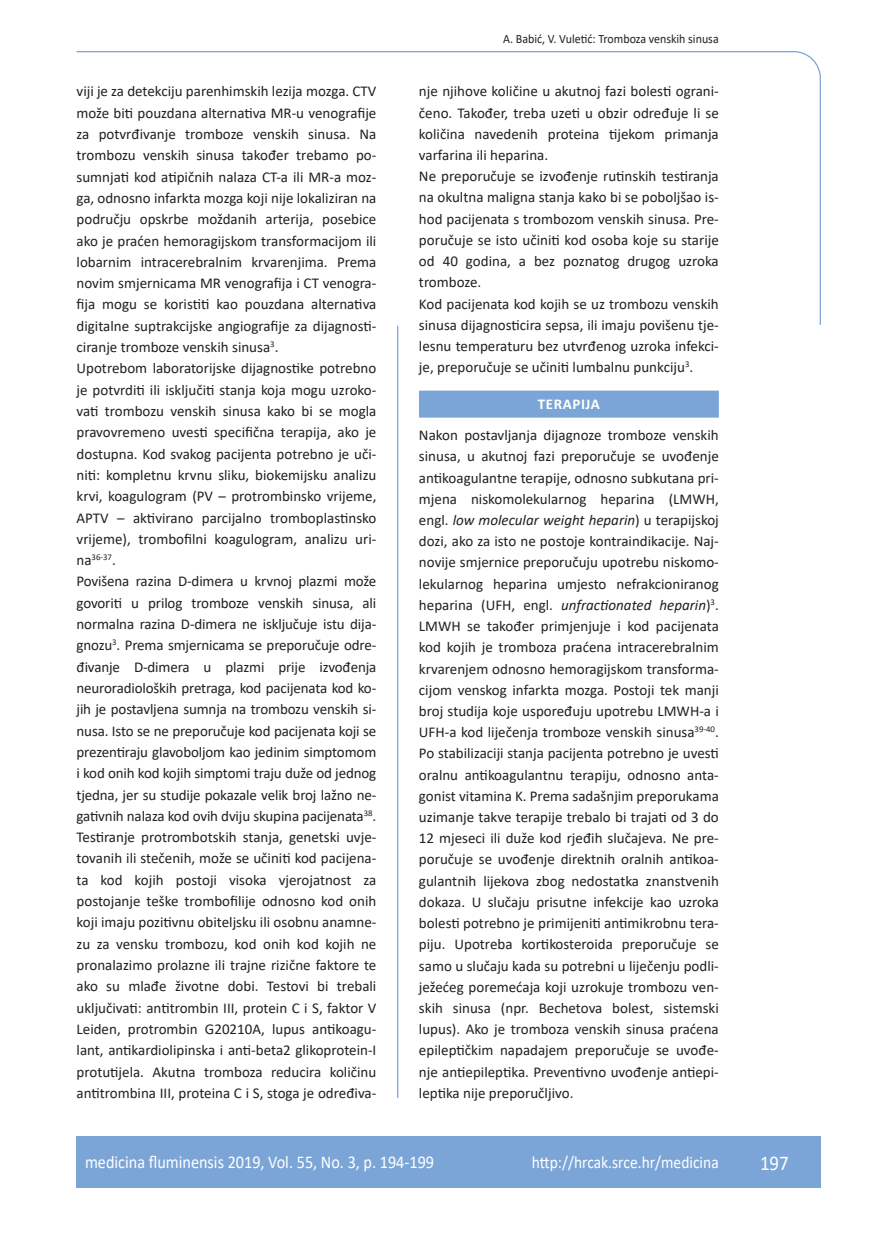
<style>
.page{position:relative;width:872px;height:1234px;background:#fff}
.page>*{position:absolute;margin:0;border:0;box-sizing:border-box;transform-origin:0 0}
.t1{font:21px "Calibri";color:#fff;scale:.9 1}
.t2{font:18px "Calibri";color:#fff;scale:.9 1}
.t3{font:17.25px "Calibri";color:#fff;scale:.9 1}
.osnovni_tekst{font:15px/21.3px "Calibri";color:#231f20;text-align:justify}
.naslov_ruler{font:700 15px "Calibri";letter-spacing:.04em;color:#fff}
.glava{font:12.75px "Calibri";color:#231f20;scale:.94 1}
.osnovni_tekst-2{font:8.7px "Calibri";color:#231f20}
.s1{font-size:15px}
.s2{font-style:italic}
</style>
<div class="page">
<svg style="left:76px;top:51px;width:745px;height:275px"></svg>
<hr style="left:397px;top:325px;width:1px;height:772px;background:#7ca5d7">
<div style="left:77px;top:1135px;width:744px;height:51px;background:#7ca5d7"></div>
<div style="left:419px;top:390px;width:300px;height:27px;background:#7ca5d7"></div>
<p class="osnovni_tekst" style="left:77px;top:80px;width:301px">viji je za detekciju parenhimskih lezija mozga. CTV može biti pouzdana alternativa MR-u venografije za potvrđivanje tromboze venskih sinusa. Na trombozu venskih sinusa također trebamo po&shy;sumnjati kod atipičnih nalaza CT-a ili MR-a moz&shy;ga, odnosno infarkta mozga koji nije lokaliziran na području opskrbe moždanih arterija, posebice ako je praćen hemoragijskom transformacijom ili lobarnim intracerebralnim krvarenjima. Prema novim smjernicama MR venografija i CT venogra&shy;fija mogu se koristiti kao pouzdana alternativa digitalne suptrakcijske angiografije za dijagnosti&shy;ciranje tromboze venskih sinusa<sup>3</sup>.</p>
<p class="osnovni_tekst" style="left:77px;top:357px;width:301px">Upotrebom laboratorijske dijagnostike potrebno je potvrditi ili isključiti stanja koja mogu uzroko&shy;vati trombozu venskih sinusa kako bi se mogla pravovremeno uvesti specifična terapija, ako je dostupna. Kod svakog pacijenta potrebno je uči&shy;niti: kompletnu krvnu sliku, biokemijsku analizu krvi, koagulogram (PV – protrombinsko vrijeme, APTV – aktivirano parcijalno tromboplastinsko vrijeme), trombofilni koagulogram, analizu uri-</p>
<p class="osnovni_tekst-2" style="left:77px;top:551px;width:41px"><span class="s1">na</span>36-37<span class="s1">.</span></p>
<p class="osnovni_tekst" style="left:77px;top:570px;width:301px">Povišena razina D-dimera u krvnoj plazmi može govoriti u prilog tromboze venskih sinusa, ali normalna razina D-dimera ne isključuje istu dija&shy;gnozu<sup>3</sup>. Prema smjernicama se preporučuje odre&shy;đivanje D-dimera u plazmi prije izvođenja neuroradioloških pretraga, kod pacijenata kod ko&shy;jih je postavljena sumnja na trombozu venskih si&shy;nusa. Isto se ne preporučuje kod pacijenata koji se prezentiraju glavoboljom kao jedinim simptomom i kod onih kod kojih simptomi traju duže od jednog tjedna, jer su studije pokazale velik broj lažno ne&shy;gativnih nalaza kod ovih dviju skupina pacijenata<sup>38</sup>.</p>
<p class="osnovni_tekst" style="left:77px;top:826px;width:301px">Testiranje protrombotskih stanja, genetski uvje&shy;tovanih ili stečenih, može se učiniti kod pacijena&shy;ta kod kojih postoji visoka vjerojatnost za postojanje teške trombofilije odnosno kod onih koji imaju pozitivnu obiteljsku ili osobnu anamne&shy;zu za vensku trombozu, kod onih kod kojih ne pronalazimo prolazne ili trajne rizične faktore te ako su mlađe životne dobi. Testovi bi trebali uključivati: antitrombin III, protein C i S, faktor V Leiden, protrombin G20210A, lupus antikoagu&shy;lant, antikardiolipinska i anti-beta2 glikoprotein-I protutijela. Akutna tromboza reducira količinu antitrombina III, proteina C i S, stoga je određiva-</p>
<p class="glava" style="left:503px;top:29px;width:231px">A. Babić, V. Vuletić: Tromboza venskih sinusa</p>
<p class="osnovni_tekst" style="left:419px;top:80px;width:301px">nje njihove količine u akutnoj fazi bolesti ograni&shy;čeno. Također, treba uzeti u obzir određuje li se količina navedenih proteina tijekom primanja varfarina ili heparina.</p>
<p class="osnovni_tekst" style="left:419px;top:165px;width:301px">Ne preporučuje se izvođenje rutinskih testiranja na okultna maligna stanja kako bi se poboljšao is&shy;hod pacijenata s trombozom venskih sinusa. Pre&shy;poručuje se isto učiniti kod osoba koje su starije od 40 godina, a bez poznatog drugog uzroka tromboze.</p>
<p class="osnovni_tekst" style="left:419px;top:292px;width:301px">Kod pacijenata kod kojih se uz trombozu venskih sinusa dijagnosticira sepsa, ili imaju povišenu tje&shy;lesnu temperaturu bez utvrđenog uzroka infekci&shy;je, preporučuje se učiniti lumbalnu punkciju<sup>3</sup>.</p>
<p class="naslov_ruler" style="left:538px;top:394px;width:64px">TERAPIJA</p>
<p class="osnovni_tekst" style="left:419px;top:424px;width:301px">Nakon postavljanja dijagnoze tromboze venskih sinusa, u akutnoj fazi preporučuje se uvođenje antikoagulantne terapije, odnosno subkutana pri&shy;mjena niskomolekularnog heparina (LMWH, engl. <span class="s2">low molecular weight heparin</span>) u terapijskoj dozi, ako za isto ne postoje kontraindikacije. Naj&shy;novije smjernice preporučuju upotrebu niskomo&shy;lekularnog heparina umjesto nefrakcioniranog heparina (UFH, engl. <span class="s2">unfractionated heparin</span>)<sup>3</sup>.<br>LMWH se također primjenjuje i kod pacijenata kod kojih je tromboza praćena intracerebralnim krvarenjem odnosno hemoragijskom transforma&shy;cijom venskog infarkta mozga. Postoji tek manji broj studija koje uspoređuju upotrebu LMWH-a i UFH-a kod liječenja tromboze venskih sinusa<sup>39-40</sup>.<br>Po stabilizaciji stanja pacijenta potrebno je uvesti oralnu antikoagulantnu terapiju, odnosno anta&shy;gonist vitamina K. Prema sadašnjim preporukama uzimanje takve terapije trebalo bi trajati od 3 do 12 mjeseci ili duže kod rjeđih slučajeva. Ne pre&shy;poručuje se uvođenje direktnih oralnih antikoa&shy;gulantnih lijekova zbog nedostatka znanstvenih dokaza. U slučaju prisutne infekcije kao uzroka bolesti potrebno je primijeniti antimikrobnu tera&shy;piju. Upotreba kortikosteroida preporučuje se samo u slučaju kada su potrebni u liječenju podli&shy;ježećeg poremećaja koji uzrokuje trombozu ven&shy;skih sinusa (npr. Bechetova bolest, sistemski lupus). Ako je tromboza venskih sinusa praćena epileptičkim napadajem preporučuje se uvođe&shy;nje antiepileptika. Preventivno uvođenje antiepi&shy;leptika nije preporučljivo.</p>
<p class="t2" style="left:85px;top:1149px;width:389px">medicina fluminensis 2019, Vol. 55, No. 3, p. 194-199</p>
<p class="t3" style="left:532px;top:1150px;width:209px">http://hrcak.srce.hr/medicina</p>
<p class="t1" style="left:760px;top:1147px;width:33px">197</p>
</div>
